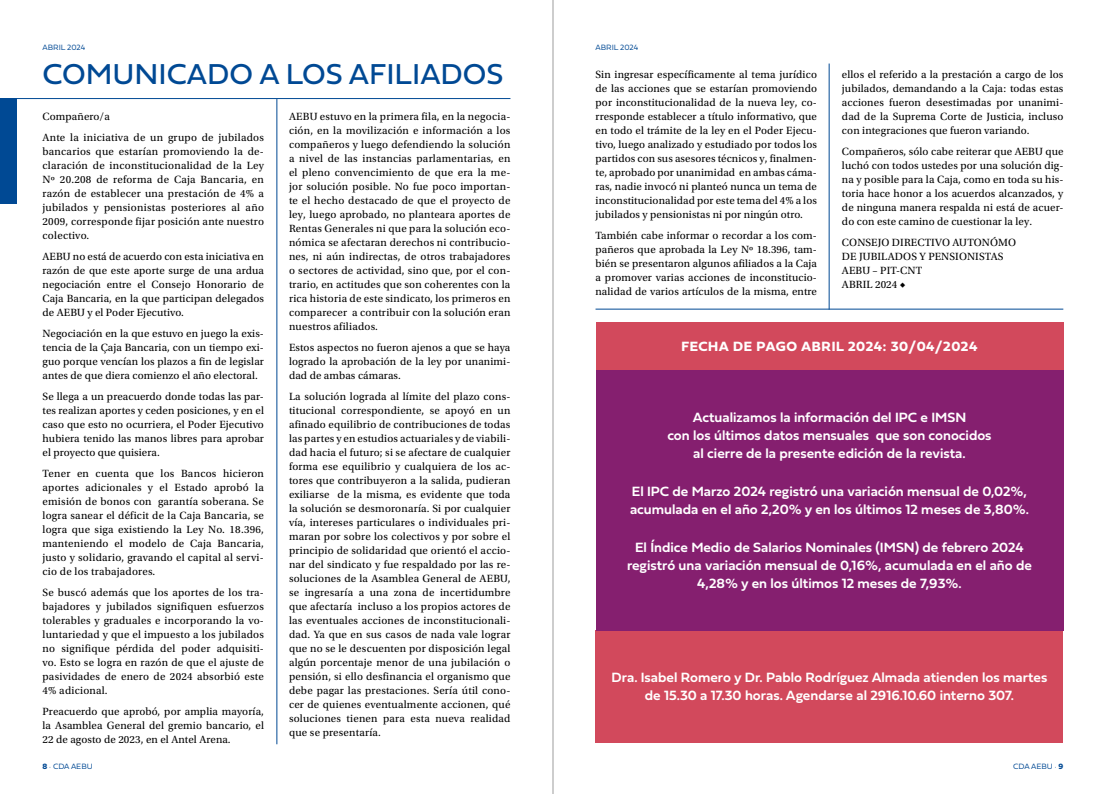
<style>
.page{position:relative;width:1106px;height:794px;background:#fff}
.page>*{position:absolute;margin:0;border:0;box-sizing:border-box;transform-origin:0 0}
.t1{font:30px "Fieldwork Geo Regular";color:#004994}
.t2{font:700 14px/18px "Fieldwork Hum Demi";color:#fff;text-align:center}
.t3{font:700 14px "Fieldwork Hum";letter-spacing:.04em;color:#fff}
.t4{font:11px/14px "Utopia Std";letter-spacing:.01em;color:#000;text-align:justify}
.t5{font:8px "Fieldwork Geo Light";color:#004994}
.s1{font-family:"Fieldwork Geo Bold"}
</style>
<div class="page">
<hr style="left:276px;top:99px;width:1px;height:645px;background:#004994">
<hr style="left:828px;top:64px;width:1px;height:246px;background:#004994">
<hr style="left:0;top:98px;width:510px;height:1px;background:#004994">
<hr style="left:595px;top:309px;width:468px;height:1px;background:#004994">
<div style="left:0;top:98px;width:16px;height:105px;background:#004994"></div>
<div style="left:595px;top:630px;width:468px;height:113px;background:#d2495c"></div>
<div style="left:595px;top:323px;width:468px;height:47px;background:#d2495c"></div>
<div style="left:595px;top:370px;width:468px;height:260px;background:#851f6f"></div>
<hr style="left:552px;top:0;width:1px;height:794px;background:#9d9d9c">
<p class="t5" style="left:43px;top:41px;width:44px">ABRIL 2024</p>
<p class="t5" style="left:595px;top:41px;width:44px">ABRIL 2024</p>
<h1 class="t1" style="left:43px;top:51px;width:462px">COMUNICADO A LOS AFILIADOS</h1>
<p class="t4" style="left:43px;top:106px;width:223px;line-height:21px">Compañero/a<br>Ante la iniciativa de un grupo de jubilados</p>
<p class="t4" style="left:43px;top:144px;width:223px">bancarios que estarían promoviendo la de&shy;claración de inconstitucionalidad de la Ley Nº 20.208 de reforma de Caja Bancaria, en razón de establecer una prestación de 4% a jubilados y pensionistas posteriores al año 2009, corresponde fijar posición ante nuestro colectivo.</p>
<p class="t4" style="left:43px;top:249px;width:223px">AEBU no está de acuerdo con esta iniciativa en razón de que este aporte surge de una ardua negociación entre el Consejo Honorario de Caja Bancaria, en la que participan delegados de AEBU y el Poder Ejecutivo.</p>
<p class="t4" style="left:43px;top:326px;width:223px">Negociación en la que estuvo en juego la exis&shy;tencia de la Çaja Bancaria, con un tiempo exi&shy;guo porque vencían los plazos a fin de legislar antes de que diera comienzo el año electoral.</p>
<p class="t4" style="left:43px;top:389px;width:223px">Se llega a un preacuerdo donde todas las par&shy;tes realizan aportes y ceden posiciones, y en el caso que esto no ocurriera, el Poder Ejecutivo hubiera tenido las manos libres para aprobar el proyecto que quisiera.</p>
<p class="t4" style="left:43px;top:466px;width:223px">Tener en cuenta que los Bancos hicieron aportes adicionales y el Estado aprobó la emisión de bonos con garantía soberana. Se logra sanear el déficit de la Caja Bancaria, se logra que siga existiendo la Ley No. 18.396, manteniendo el modelo de Caja Bancaria, justo y solidario, gravando el capital al servi&shy;cio de los trabajadores.</p>
<p class="t4" style="left:43px;top:585px;width:223px">Se buscó además que los aportes de los tra&shy;bajadores y jubilados signifiquen esfuerzos tolerables y graduales e incorporando la vo&shy;luntariedad y que el impuesto a los jubilados no signifique pérdida del poder adquisiti&shy;vo. Esto se logra en razón de que el ajuste de pasividades de enero de 2024 absorbió este 4% adicional.</p>
<p class="t4" style="left:43px;top:704px;width:223px">Preacuerdo que aprobó, por amplia mayoría, la Asamblea General del gremio bancario, el 22 de agosto de 2023, en el Antel Arena.</p>
<p class="t4" style="left:289px;top:109px;width:223px">AEBU estuvo en la primera fila, en la negocia&shy;ción, en la movilización e información a los compañeros y luego defendiendo la solución a nivel de las instancias parlamentarias, en el pleno convencimiento de que era la me&shy;jor solución posible. No fue poco importan&shy;te el hecho destacado de que el proyecto de ley, luego aprobado, no planteara aportes de Rentas Generales ni que para la solución eco&shy;nómica se afectaran derechos ni contribucio&shy;nes, ni aún indirectas, de otros trabajadores o sectores de actividad, sino que, por el con&shy;trario, en actitudes que son coherentes con la rica historia de este sindicato, los primeros en comparecer a contribuir con la solución eran nuestros afiliados.</p>
<p class="t4" style="left:289px;top:340px;width:223px">Estos aspectos no fueron ajenos a que se haya logrado la aprobación de la ley por unanimi&shy;dad de ambas cámaras.</p>
<p class="t4" style="left:289px;top:389px;width:223px">La solución lograda al límite del plazo cons&shy;titucional correspondiente, se apoyó en un afinado equilibrio de contribuciones de todas las partes y en estudios actuariales y de viabili&shy;dad hacia el futuro; si se afectare de cualquier forma ese equilibrio y cualquiera de los ac&shy;tores que contribuyeron a la salida, pudieran exiliarse de la misma, es evidente que toda la solución se desmoronaría. Si por cualquier vía, intereses particulares o individuales pri&shy;maran por sobre los colectivos y por sobre el principio de solidaridad que orientó el accio&shy;nar del sindicato y fue respaldado por las re&shy;soluciones de la Asamblea General de AEBU, se ingresaría a una zona de incertidumbre que afectaría incluso a los propios actores de las eventuales acciones de inconstitucionali&shy;dad. Ya que en sus casos de nada vale lograr que no se le descuenten por disposición legal algún porcentaje menor de una jubilación o pensión, si ello desfinancia el organismo que debe pagar las prestaciones. Sería útil cono&shy;cer de quienes eventualmente accionen, qué soluciones tienen para esta nueva realidad que se presentaría.</p>
<p class="t4" style="left:595px;top:67px;width:223px">Sin ingresar específicamente al tema jurídico de las acciones que se estarían promoviendo por inconstitucionalidad de la nueva ley, co&shy;rresponde establecer a título informativo, que en todo el trámite de la ley en el Poder Ejecu&shy;tivo, luego analizado y estudiado por todos los partidos con sus asesores técnicos y, finalmen&shy;te, aprobado por unanimidad en ambas cáma&shy;ras, nadie invocó ni planteó nunca un tema de inconstitucionalidad por este tema del 4% a los jubilados y pensionistas ni por ningún otro.</p>
<p class="t4" style="left:595px;top:228px;width:223px">También cabe informar o recordar a los com&shy;pañeros que aprobada la Ley Nº 18.396, tam&shy;bién se presentaron algunos afiliados a la Caja a promover varias acciones de inconstitucio&shy;nalidad de varios artículos de la misma, entre</p>
<p class="t4" style="left:842px;top:67px;width:223px">ellos el referido a la prestación a cargo de los jubilados, demandando a la Caja: todas estas acciones fueron desestimadas por unanimi&shy;dad de la Suprema Corte de Justicia, incluso con integraciones que fueron variando.</p>
<p class="t4" style="left:842px;top:144px;width:223px">Compañeros, sólo cabe reiterar que AEBU que luchó con todos ustedes por una solución dig&shy;na y posible para la Caja, como en toda su his&shy;toria hace honor a los acuerdos alcanzados, y de ninguna manera respalda ni está de acuer&shy;do con este camino de cuestionar la ley.</p>
<p class="t4" style="left:842px;top:235px;width:176px;text-align:left">CONSEJO DIRECTIVO AUTONÓMO<br>DE JUBILADOS Y PENSIONISTAS<br>AEBU – PIT-CNT<br>ABRIL 2024 ◆</p>
<p class="t3" style="left:681px;top:335px;width:297px">FECHA DE PAGO ABRIL 2024: 30/04/2024</p>
<p class="t2" style="left:667px;top:408px;width:326px">Actualizamos la información del IPC e IMSN<br>con los últimos datos mensuales que son conocidos al cierre de la presente edición de la revista.</p>
<p class="t2" style="left:630px;top:482px;width:400px;text-align:left">El IPC de Marzo 2024 registró una variación mensual de 0,02%, acumulada en el año 2,20% y en los últimos 12 meses de 3,80%.</p>
<p class="t2" style="left:627px;top:538px;width:406px">El Índice Medio de Salarios Nominales (IMSN) de febrero 2024 registró una variación mensual de 0,16%, acumulada en el año de<br>4,28% y en los últimos 12 meses de 7,93%.</p>
<p class="t2" style="left:611px;top:668px;width:437px">Dra. Isabel Romero y Dr. Pablo Rodríguez Almada atienden los martes de 15.30 a 17.30 horas. Agendarse al 2916.10.60 interno 307.</p>
<p class="t5" style="left:43px;top:760px;width:52px"><span class="s1">8</span> · CDA AEBU</p>
<p class="t5" style="left:1013px;top:760px;width:52px">CDA AEBU · <span class="s1">9</span></p>
</div>
